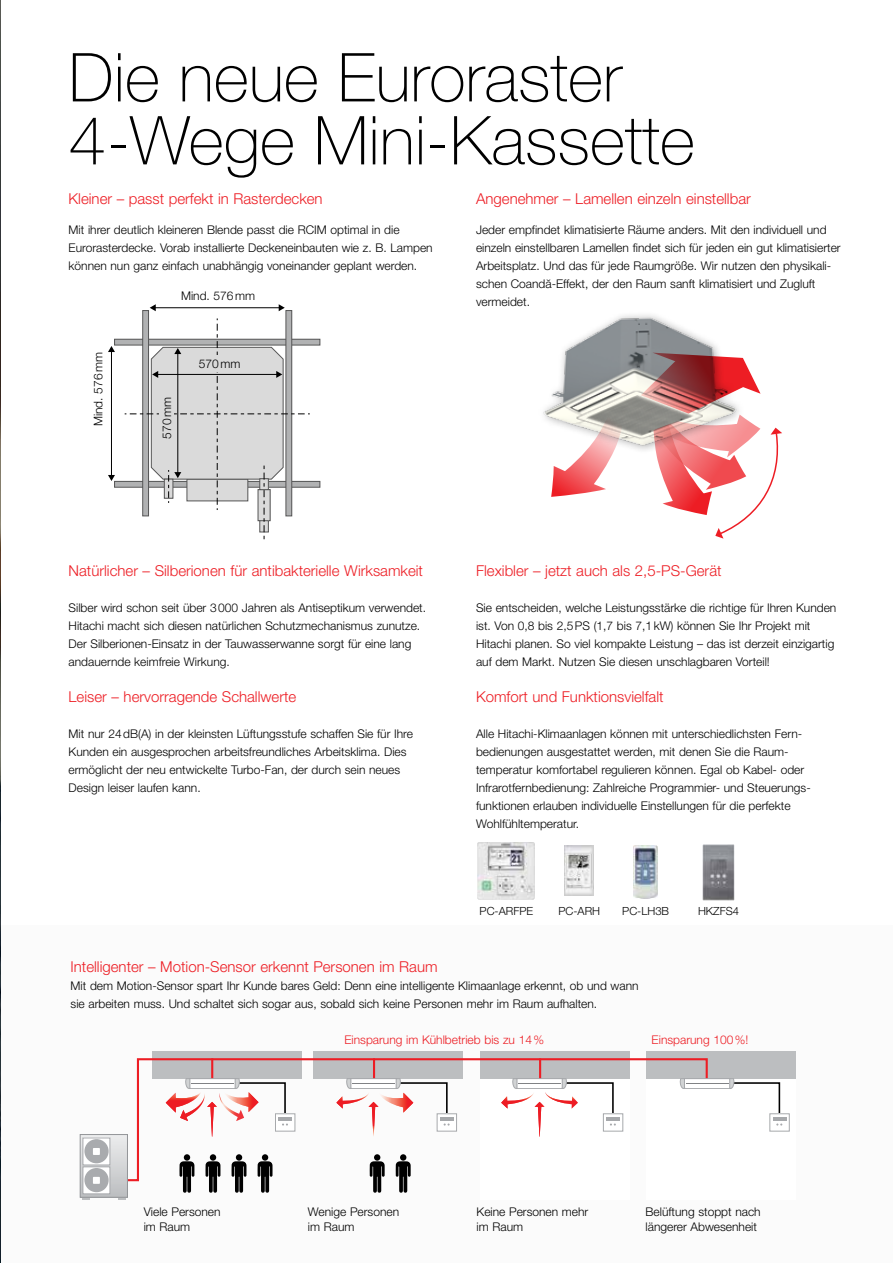
<style>
.page{position:relative;width:893px;height:1263px;background:#fff}
.page>*{position:absolute;margin:0;border:0;box-sizing:border-box;transform-origin:0 0}
.t1{font:100 67.5px/63px "Helvetica Neue LT Pro";color:#000}
.t2{font:300 15px "Helvetica Neue LT Pro";color:#ed1d24}
.t3{font:300 12px/18px "Helvetica Neue LT Pro";color:#000}
.t4{font:300 12px "Helvetica Neue LT Pro";color:#ed1d24}
.t5{font:300 11.25px "Helvetica Neue LT Pro";color:#000}
</style>
<div class="page">
<div style="left:0;top:926px;width:892px;height:337px;background:#fbfbfb"></div>
<div style="left:480px;top:1078px;width:149px;height:122px;background:#fff"></div>
<div style="left:480px;top:1051px;width:149px;height:27px;background:#bcbec0"></div>
<div style="left:646px;top:1078px;width:150px;height:122px;background:#fff"></div>
<div style="left:646px;top:1051px;width:150px;height:27px;background:#bcbec0"></div>
<div style="left:314px;top:1051px;width:149px;height:27px;background:#bcbec0"></div>
<div style="left:152px;top:1051px;width:149px;height:27px;background:#bcbec0"></div>
<svg style="left:182px;top:1182px;width:9px;height:11px"></svg>
<svg style="left:209px;top:1182px;width:9px;height:11px"></svg>
<svg style="left:235px;top:1182px;width:9px;height:11px"></svg>
<svg style="left:261px;top:1182px;width:9px;height:11px"></svg>
<svg style="left:373px;top:1182px;width:9px;height:11px"></svg>
<svg style="left:399px;top:1182px;width:9px;height:11px"></svg>
<svg style="left:128px;top:1057px;width:581px;height:125px"></svg>
<svg style="left:82px;top:1136px;width:44px;height:59px"></svg>
<div style="left:80px;top:1134px;width:48px;height:63px;border:1px solid #939598"></div>
<svg style="left:82px;top:1197px;width:8px;height:2px"></svg>
<svg style="left:118px;top:1197px;width:7px;height:2px"></svg>
<div style="left:83px;top:1138px;width:27px;height:27px;background:#fff"></div>
<div style="left:83px;top:1138px;width:27px;height:27px;border:1px solid #a7a9ac"></div>
<div style="left:84px;top:1139px;width:25px;height:24px;background:#a9abae;border-radius:50%"></div>
<div style="left:93px;top:1148px;width:7px;height:7px;background:#fff"></div>
<div style="left:83px;top:1167px;width:27px;height:27px;background:#fff"></div>
<div style="left:83px;top:1167px;width:27px;height:27px;border:1px solid #a7a9ac"></div>
<div style="left:84px;top:1168px;width:25px;height:24px;background:#a9abae;border-radius:50%"></div>
<div style="left:93px;top:1177px;width:7px;height:7px;background:#fff"></div>
<div style="left:437px;top:1114px;width:20px;height:17px;background:#fff"></div>
<div style="left:437px;top:1113px;width:20px;height:18px;border:1px solid #a7a9ac"></div>
<hr style="left:440px;top:1117px;width:13px;height:4px;background:#a7a9ac">
<div style="left:603px;top:1114px;width:20px;height:17px;background:#fff"></div>
<div style="left:603px;top:1113px;width:20px;height:18px;border:1px solid #a7a9ac"></div>
<hr style="left:606px;top:1117px;width:14px;height:4px;background:#a7a9ac">
<div style="left:770px;top:1113px;width:19px;height:18px;border:1px solid #a7a9ac"></div>
<hr style="left:773px;top:1117px;width:13px;height:4px;background:#a7a9ac">
<svg style="left:336px;top:1078px;width:114px;height:58px"></svg>
<svg style="left:501px;top:1078px;width:115px;height:58px"></svg>
<svg style="left:686px;top:1080px;width:32px;height:4px"></svg>
<div style="left:684px;top:1078px;width:47px;height:10px;border:1px solid #a7a9ac"></div>
<svg style="left:679px;top:1078px;width:6px;height:11px"></svg>
<hr style="left:686px;top:1084px;width:43px;height:4px;background:#fff">
<svg style="left:718px;top:1078px;width:63px;height:38px"></svg>
<svg style="left:166px;top:1078px;width:122px;height:58px"></svg>
<img style="left:543px;top:315px;width:176px;height:135px">
<svg style="left:551px;top:409px;width:76px;height:88px"></svg>
<svg style="left:641px;top:353px;width:141px;height:186px"></svg>
<div style="left:115px;top:339px;width:205px;height:6px;background:#b1b2b3"></div>
<div style="left:114px;top:339px;width:206px;height:6px;border:1px solid #565656"></div>
<div style="left:115px;top:481px;width:205px;height:6px;background:#b1b2b3"></div>
<div style="left:114px;top:481px;width:206px;height:7px;border:1px solid #565656"></div>
<div style="left:286px;top:311px;width:6px;height:205px;background:#b1b2b3"></div>
<div style="left:286px;top:310px;width:6px;height:206px;border:1px solid #565656"></div>
<div style="left:143px;top:311px;width:6px;height:205px;background:#b1b2b3"></div>
<div style="left:142px;top:310px;width:7px;height:206px;border:1px solid #565656"></div>
<hr style="left:155px;top:307px;width:125px;height:1px;background:#000">
<svg style="left:150px;top:304px;width:6px;height:7px"></svg>
<svg style="left:279px;top:304px;width:6px;height:7px"></svg>
<hr style="left:111px;top:351px;width:1px;height:125px;background:#000">
<svg style="left:108px;top:475px;width:7px;height:6px"></svg>
<svg style="left:108px;top:346px;width:7px;height:6px"></svg>
<svg style="left:125px;top:318px;width:185px;height:221px"></svg>
<div style="left:159px;top:386px;width:15px;height:56px;background:#dadada"></div>
<img style="left:565px;top:846px;width:29px;height:49px">
<img style="left:634px;top:846px;width:24px;height:52px">
<img style="left:477px;top:842px;width:58px;height:57px">
<img style="left:702px;top:844px;width:33px;height:56px">
<img style="left:0;top:0;width:1px;height:1263px">
<h1 class="t1" style="left:69px;top:46px;width:628px">Die neue Euroraster<br>4-Wege Mini-Kassette</h1>
<p class="t2" style="left:69px;top:189px;width:256px">Kleiner – passt perfekt in Rasterdecken</p>
<p class="t3" style="left:69px;top:220px;width:366px">Mit ihrer deutlich kleineren Blende passt die RCIM optimal in die<br>Eurorasterdecke. Vorab installierte Deckeneinbauten wie z. B. Lampen können nun ganz einfach unabhängig voneinander geplant werden.</p>
<p class="t3" style="left:181px;top:286px;width:76px">Mind. 576mm</p>
<p class="t3" style="left:89px;top:426px;width:76px;rotate:-90deg">Mind. 576mm</p>
<p class="t3" style="left:199px;top:354px;width:43px">570mm</p>
<p class="t3" style="left:158px;top:439px;width:43px;rotate:-90deg">570mm</p>
<p class="t2" style="left:476px;top:189px;width:276px">Angenehmer – Lamellen einzeln einstellbar</p>
<p class="t3" style="left:476px;top:220px;width:366px">Jeder empfindet klimatisierte Räume anders. Mit den individuell und einzeln einstellbaren Lamellen findet sich für jeden ein gut klimatisierter Arbeitsplatz. Und das für jede Raumgröße. Wir nutzen den physikali&shy;schen Coandă-Effekt, der den Raum sanft klimatisiert und Zugluft vermeidet.</p>
<p class="t2" style="left:69px;top:561px;width:356px">Natürlicher – Silberionen für antibakterielle Wirksamkeit</p>
<p class="t2" style="left:476px;top:561px;width:247px">Flexibler – jetzt auch als 2,5-PS-Gerät</p>
<p class="t3" style="left:69px;top:598px;width:359px">Silber wird schon seit über 3000 Jahren als Antiseptikum verwendet.<br>Hitachi macht sich diesen natürlichen Schutzmechanismus zunutze.<br>Der Silberionen-Einsatz in der Tauwasserwanne sorgt für eine lang andauernde keimfreie Wirkung.</p>
<p class="t3" style="left:476px;top:598px;width:362px">Sie entscheiden, welche Leistungsstärke die richtige für Ihren Kunden ist. Von 0,8 bis 2,5PS (1,7 bis 7,1kW) können Sie Ihr Projekt mit Hitachi planen. So viel kompakte Leistung – das ist derzeit einzigartig auf dem Markt. Nutzen Sie diesen unschlagbaren Vorteil!</p>
<p class="t2" style="left:69px;top:687px;width:229px">Leiser – hervorragende Schallwerte</p>
<p class="t3" style="left:69px;top:724px;width:346px">Mit nur 24dB(A) in der kleinsten Lüftungsstufe schaffen Sie für Ihre Kunden ein ausgesprochen arbeitsfreundliches Arbeitsklima. Dies ermöglicht der neu entwickelte Turbo-Fan, der durch sein neues Design leiser laufen kann.</p>
<p class="t2" style="left:476px;top:687px;width:189px">Komfort und Funktionsvielfalt</p>
<p class="t3" style="left:476px;top:724px;width:336px">Alle Hitachi-Klimaanlagen können mit unterschiedlichsten Fern&shy;bedienungen ausgestattet werden, mit denen Sie die Raum&shy;temperatur komfortabel regulieren können. Egal ob Kabel- oder Infrarotfernbedienung: Zahlreiche Programmier- und Steuerungs&shy;funktionen erlauben individuelle Einstellungen für die perfekte Wohlfühltemperatur.</p>
<p class="t5" style="left:480px;top:904px;width:55px">PC-ARFPE</p>
<p class="t5" style="left:558px;top:904px;width:43px">PC-ARH</p>
<p class="t5" style="left:622px;top:904px;width:48px">PC-LH3B</p>
<p class="t5" style="left:698px;top:904px;width:43px">HKZFS4</p>
<p class="t2" style="left:71px;top:957px;width:369px">Intelligenter – Motion-Sensor erkennt Personen im Raum</p>
<p class="t3" style="left:71px;top:976px;width:570px">Mit dem Motion-Sensor spart Ihr Kunde bares Geld: Denn eine intelligente Klimaanlage erkennt, ob und wann sie arbeiten muss. Und schaltet sich sogar aus, sobald sich keine Personen mehr im Raum aufhalten.</p>
<p class="t4" style="left:344px;top:1032px;width:201px">Einsparung im Kühlbetrieb bis zu 14%</p>
<p class="t4" style="left:652px;top:1032px;width:98px">Einsparung 100%!</p>
<p class="t3" style="left:144px;top:1204px;width:78px;line-height:15px">Viele Personen im Raum</p>
<p class="t3" style="left:308px;top:1204px;width:93px;line-height:15px">Wenige Personen im Raum</p>
<p class="t3" style="left:477px;top:1204px;width:113px;line-height:15px">Keine Personen mehr im Raum</p>
<p class="t3" style="left:646px;top:1204px;width:117px;line-height:15px">Belüftung stoppt nach längerer Abwesenheit</p>
</div>
